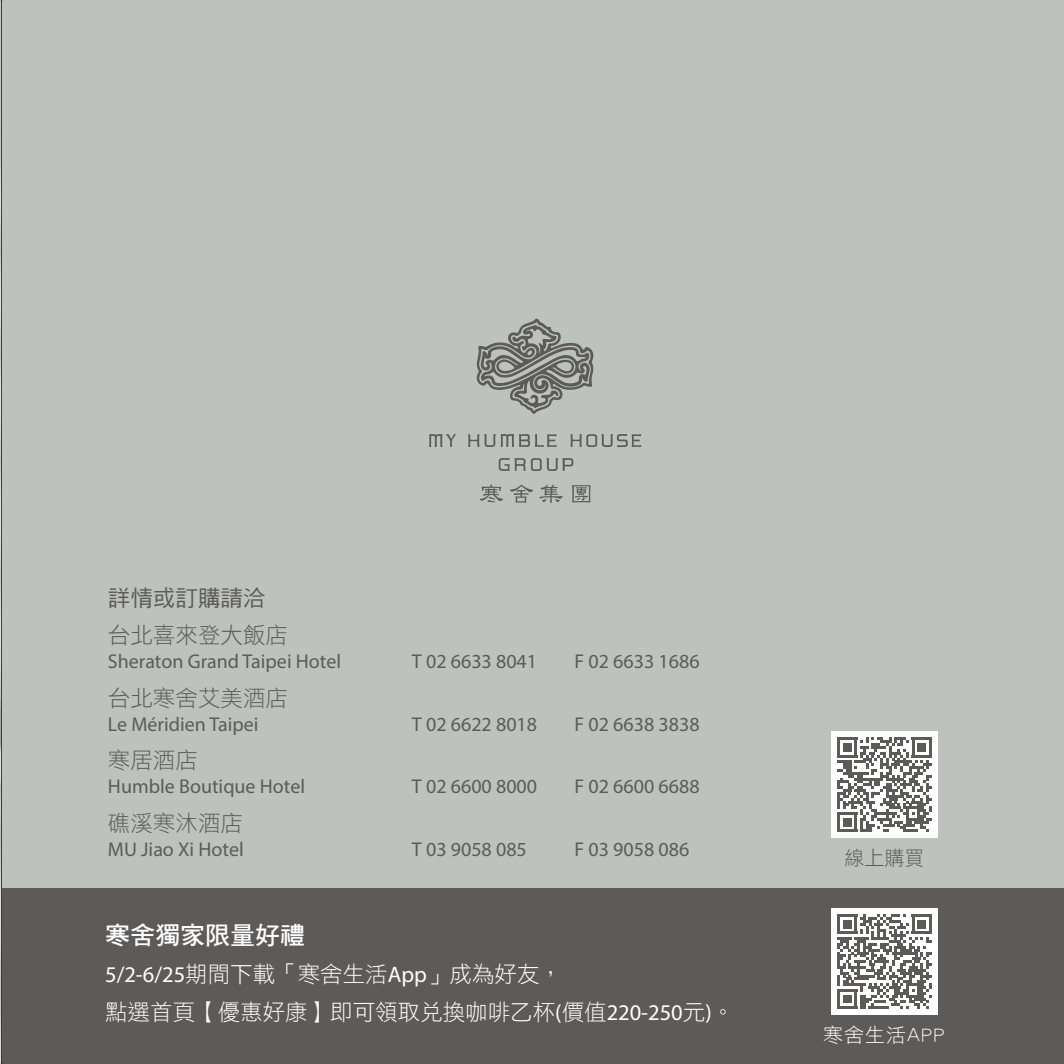
<style>
.page{position:relative;width:1064px;height:1064px;background:#fff}
.page>*{position:absolute;margin:0;border:0;box-sizing:border-box;transform-origin:0 0}
.t1{font:25px "DF Hei Std W7";color:#fff}
.t2{font:22.5px/37.5px "DF Hei Std W3";color:#fff}
.t3{font:22.5px "DF Hei Std W3";color:#5d5b5a}
.t4{font:22.5px "DF Hei Std W5";color:#5d5b5a}
.t5{font:20px "Myriad Pro";color:#5d5b5a}
.t6{font:20px "DF Hei Std W3";letter-spacing:.05em;color:#fff}
.t7{font:20px "DF Hei Std W3";color:#5d5b5a}
.s1{font-family:"Myriad Pro"}
</style>
<div class="page">
<img style="left:0;top:0;width:1px;height:1063px">
<div style="left:2px;top:0;width:1062px;height:1063px;background:#bdc2bc"></div>
<div style="left:2px;top:887px;width:1062px;height:176px;background:#5d5b5a"></div>
<svg style="left:480px;top:484px;width:23px;height:18px"></svg>
<svg style="left:510px;top:485px;width:23px;height:18px"></svg>
<svg style="left:539px;top:485px;width:23px;height:18px"></svg>
<svg style="left:572px;top:485px;width:18px;height:17px"></svg>
<svg style="left:499px;top:458px;width:74px;height:13px"></svg>
<svg style="left:501px;top:434px;width:55px;height:13px"></svg>
<svg style="left:468px;top:434px;width:27px;height:13px"></svg>
<svg style="left:429px;top:434px;width:27px;height:13px"></svg>
<svg style="left:570px;top:434px;width:71px;height:13px"></svg>
<svg style="left:476px;top:318px;width:118px;height:96px"></svg>
<div style="left:831px;top:731px;width:106px;height:107px;background:#fff"></div>
<svg style="left:837px;top:737px;width:95px;height:95px"></svg>
<div style="left:831px;top:908px;width:106px;height:107px;background:#fff"></div>
<svg style="left:837px;top:914px;width:95px;height:95px"></svg>
<p class="t4" style="left:108px;top:585px;width:159px">詳情或訂購請洽</p>
<p class="t3" style="left:108px;top:623px;width:181px">台北喜來登大飯店</p>
<p class="t5" style="left:108px;top:649px;width:235px">Sheraton Grand Taipei Hotel</p>
<p class="t5" style="left:412px;top:649px;width:127px">T 02 6633 8041</p>
<p class="t5" style="left:574px;top:649px;width:127px">F 02 6633 1686</p>
<p class="t3" style="left:108px;top:685px;width:181px">台北寒舍艾美酒店</p>
<p class="t5" style="left:108px;top:711px;width:152px">Le Méridien Taipei</p>
<p class="t5" style="left:412px;top:711px;width:127px">T 02 6622 8018</p>
<p class="t5" style="left:574px;top:711px;width:127px">F 02 6638 3838</p>
<p class="t3" style="left:108px;top:748px;width:91px">寒居酒店</p>
<p class="t5" style="left:108px;top:774px;width:199px">Humble Boutique Hotel</p>
<p class="t5" style="left:412px;top:774px;width:127px">T 02 6600 8000</p>
<p class="t5" style="left:574px;top:774px;width:127px">F 02 6600 6688</p>
<p class="t3" style="left:108px;top:810px;width:136px">礁溪寒沐酒店</p>
<p class="t5" style="left:108px;top:836px;width:137px">MU Jiao Xi Hotel</p>
<p class="t5" style="left:412px;top:836px;width:116px">T 03 9058 085</p>
<p class="t5" style="left:574px;top:836px;width:116px">F 03 9058 086</p>
<p class="t7" style="left:844px;top:847px;width:81px">線上購買</p>
<p class="t1" style="left:105px;top:922px;width:201px">寒舍獨家限量好禮</p>
<p class="t2" style="left:105px;top:955px;width:630px"><span class="s1">5/2-6/25</span>期間下載「寒舍生活<span class="s1">App</span>」成為好友，<br>點選首頁【優惠好康】即可領取兌換咖啡乙杯<span class="s1">(</span>價值<span class="s1">220-250</span>元<span class="s1">)</span>。</p>
<p class="t6" style="left:823px;top:1024px;width:123px">寒舍生活APP</p>
</div>
